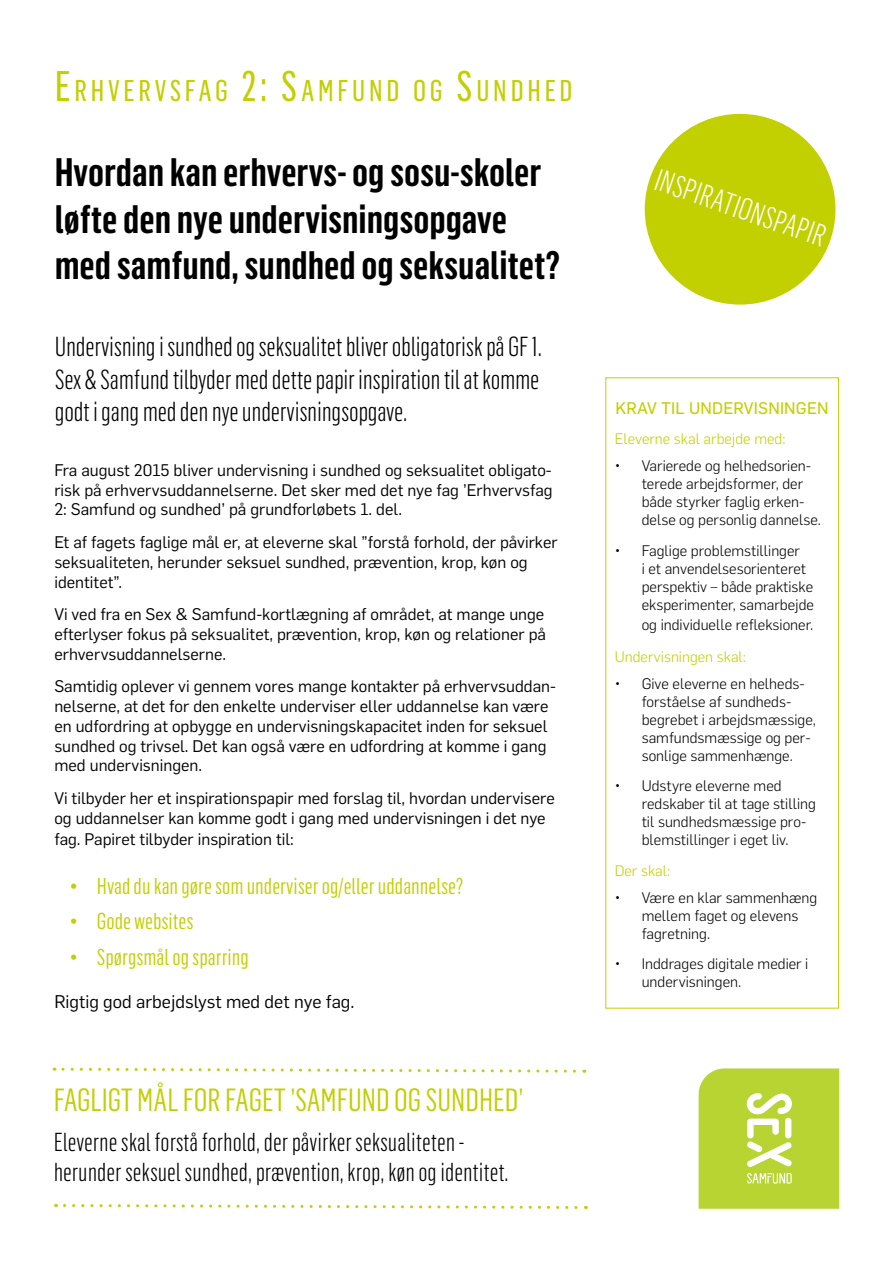
<style>
.page{position:relative;width:893px;height:1263px;background:#fff}
.page>*{position:absolute;margin:0;border:0;box-sizing:border-box;transform-origin:0 0}
.t1{font:600 39px/46.8px "Flama Condensed";color:#000}
.t2{font:31.5px "Flama Condensed";color:#c2cf00}
.t3{font:300 30.3px "Flama Condensed";color:#fff}
.t4{font:29.4px "Flama Condensed Basic";letter-spacing:.13em;color:#c2cf00}
.t5{font:300 27px/32.4px "Flama Condensed";letter-spacing:-.01em;color:#000;text-align:justify}
.t6{font:300 25.5px/30.6px "Flama Condensed";color:#000}
.t7{font:22.5px "Flama Condensed";color:#c2cf00}
.t8{font:18px "Flama";color:#000}
.t9{font:16.5px/19.8px "Flama";color:#000}
.t10{font:16.5px "Flama Basic";letter-spacing:.01em;color:#c2cf00}
.t11{font:300 15px/18px "Flama";color:#000}
.t12{font:300 15px "Flama";color:#c2cf00}
.s1{font-size:42px}
</style>
<div class="page">
<div style="left:605px;top:377px;width:234px;height:631px;border:1px solid #c2cf00"></div>
<div style="left:645px;top:114px;width:190px;height:191px;background:#c2cf00;border-radius:50%"></div>
<svg style="left:54px;top:1067px;width:531px;height:6px"></svg>
<svg style="left:56px;top:1204px;width:530px;height:5px"></svg>
<svg style="left:699px;top:1068px;width:140px;height:141px;background:#bdd846"></svg>
<h3 class="t4" style="left:55px;top:72px;width:519px"><span class="s1">E</span>RHVERVSFAG <span class="s1">2: S</span>AMFUND OG <span class="s1">S</span>UNDHED</h3>
<h1 class="t1" style="left:55px;top:147px;width:507px">Hvordan kan erhvervs- og sosu-skoler løfte den nye undervisningsopgave med samfund, sundhed og seksualitet?</h1>
<h3 class="t3" style="left:662px;top:161px;width:181px;rotate:19deg">INSPIRATIONSPAPIR</h3>
<h3 class="t5" style="left:55px;top:330px;width:489px">Undervisning i sundhed og seksualitet bliver obligatorisk på GF 1.<br>Sex &amp; Samfund tilbyder med dette papir inspiration til at komme godt i gang med den nye undervisningsopgave.</h3>
<p class="t9" style="left:54px;top:459px;width:500px;text-align:justify">Fra august 2015 bliver undervisning i sundhed og seksualitet obligato&shy;risk på erhvervsuddannelserne. Det sker med det nye fag ’Erhvervsfag 2: Samfund og sundhed’ på grundforløbets 1. del.</p>
<p class="t9" style="left:54px;top:531px;width:505px">Et af fagets faglige mål er, at eleverne skal ”forstå forhold, der påvirker seksualiteten, herunder seksuel sundhed, prævention, krop, køn og identitet”.</p>
<p class="t9" style="left:54px;top:603px;width:493px;text-align:justify">Vi ved fra en Sex &amp; Samfund-kortlægning af området, at mange unge efterlyser fokus på seksualitet, prævention, krop, køn og relationer på erhvervsuddannelserne.</p>
<p class="t9" style="left:54px;top:675px;width:503px">Samtidig oplever vi gennem vores mange kontakter på erhvervsuddan&shy;nelserne, at det for den enkelte underviser eller uddannelse kan være en udfordring at opbygge en undervisningskapacitet inden for seksuel sundhed og trivsel. Det kan også være en udfordring at komme i gang med undervisningen.</p>
<p class="t9" style="left:54px;top:787px;width:502px">Vi tilbyder her et inspirationspapir med forslag til, hvordan undervisere og uddannelser kan komme godt i gang med undervisningen i det nye</p>
<p class="t9" style="left:54px;top:829px;width:241px">fag. Papiret tilbyder inspiration til:</p>
<h3 class="t7" style="left:70px;top:872px;width:395px">• Hvaddukangøresomunderviserog/elleruddannelse?</h3>
<h3 class="t7" style="left:70px;top:907px;width:125px">• Gode websites</h3>
<h3 class="t7" style="left:70px;top:943px;width:180px">• Spørgsmålogsparring</h3>
<p class="t8" style="left:54px;top:989px;width:302px">Rigtig god arbejdslyst med det nye fag.</p>
<h2 class="t2" style="left:54px;top:1080px;width:471px">FAGLIGT MÅLFOR FAGET’SAMFUND OG SUNDHED’</h2>
<h3 class="t6" style="left:54px;top:1125px;width:456px">Eleverne skal forstå forhold, der påvirker seksualiteten - herunder seksuel sundhed, prævention, krop, køn og identitet.</h3>
<p class="t10" style="left:616px;top:396px;width:214px">KRAV TIL UNDERVISNINGEN</p>
<p class="t12" style="left:615px;top:429px;width:172px">Eleverne skal arbejde med:</p>
<p class="t11" style="left:642px;top:456px;width:181px;text-indent:-27px">• Varierede og helhedsorien&shy;terede arbejdsformer, der både styrker faglig erken&shy;delse og personlig dannelse.</p>
<p class="t11" style="left:642px;top:540px;width:174px;text-indent:-27px">• Faglige problemstillinger<br>i et anvendelsesorienteret perspektiv – både praktiske eksperimenter, samarbejde</p>
<p class="t11" style="left:642px;top:614px;width:173px">og individuelle refleksioner.</p>
<p class="t12" style="left:615px;top:647px;width:133px">Undervisningen skal:</p>
<p class="t11" style="left:642px;top:673px;width:176px;text-indent:-27px">• Give eleverne en helheds&shy;forståelse af sundheds&shy;begrebet i arbejdsmæssige, samfundsmæssige og per&shy;sonlige sammenhænge.</p>
<p class="t11" style="left:642px;top:776px;width:176px;text-indent:-27px">• Udstyre eleverne med redskaber til at tage stilling til sundhedsmæssige pro&shy;blemstillinger i eget liv.</p>
<p class="t12" style="left:615px;top:861px;width:57px">Der skal:</p>
<p class="t11" style="left:642px;top:887px;width:177px;text-indent:-27px">• Være en klar sammenhæng mellem faget og elevens fagretning.</p>
<p class="t11" style="left:642px;top:954px;width:168px;text-indent:-27px">• Inddrages digitale medier i undervisningen.</p>
</div>
